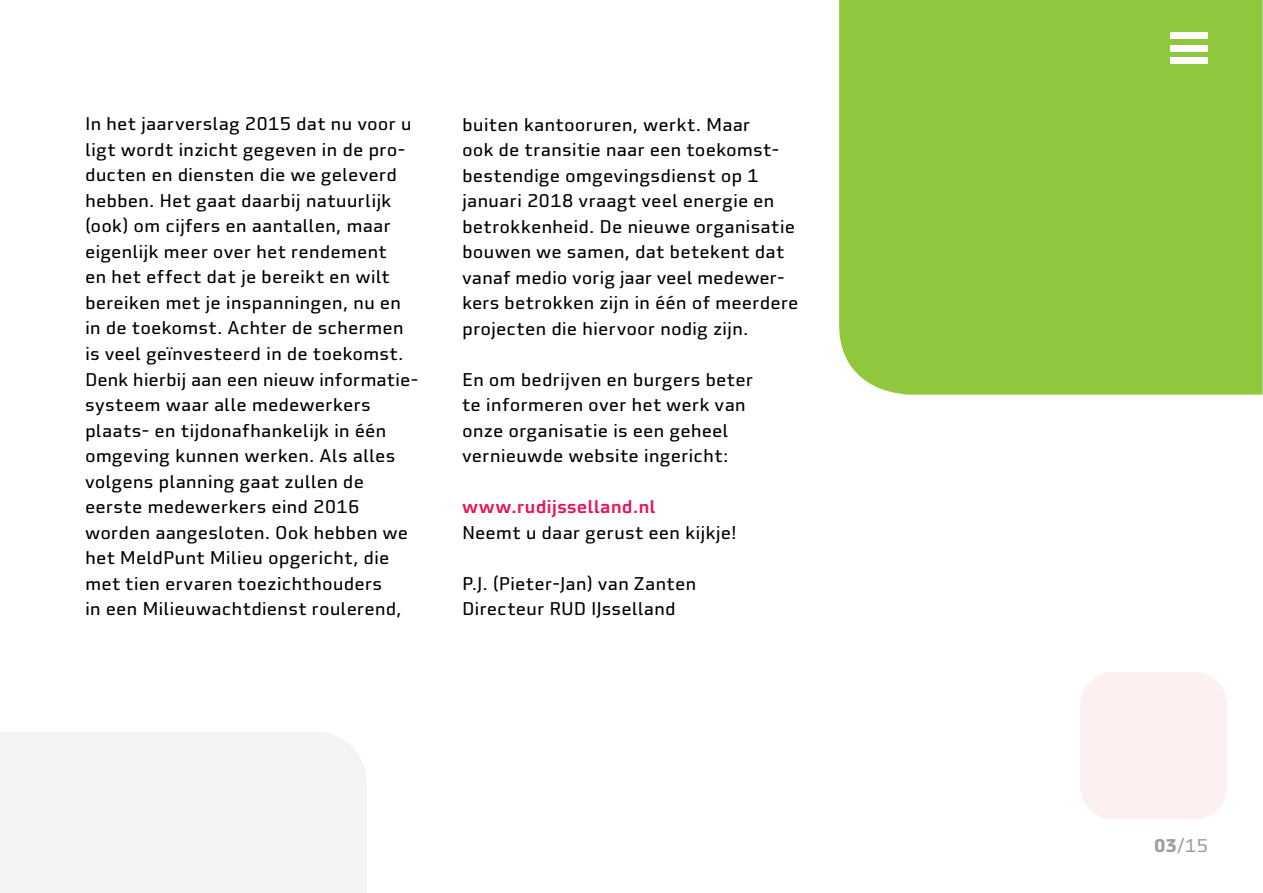
<style>
.page{position:relative;width:1263px;height:893px;background:#fff}
.page>*{position:absolute;margin:0;border:0;box-sizing:border-box;transform-origin:0 0}
.t1{font:18px/25.5px "FF Utility Pro";color:#000}
.t2{font:500 18px "FF Utility Pro";letter-spacing:-.005em;color:#e6155c}
.t3{font:18px "FF Utility Pro";color:#9d9d9c}
.s1{font-weight:700}
</style>
<div class="page">
<div style="left:839px;top:0;width:423px;height:395px;background:#8fc73d"></div>
<div style="left:1171px;top:32px;width:37px;height:7px;background:#fff"></div>
<div style="left:1171px;top:45px;width:37px;height:7px;background:#fff"></div>
<div style="left:1171px;top:57px;width:37px;height:7px;background:#fff"></div>
<div style="left:0;top:732px;width:366px;height:161px;background:#f3f3f3"></div>
<div style="left:1080px;top:672px;width:147px;height:147px;background:#fdf0f1;border-radius:33px"></div>
<p class="t1" style="left:85px;top:111px;width:335px">In het jaarverslag 2015 dat nu voor u ligt wordt inzicht gegeven in de pro&shy;ducten en diensten die we geleverd hebben. Het gaat daarbij natuurlijk (ook) om cijfers en aantallen, maar eigenlijk meer over het rendement<br>en het effect dat je bereikt en wilt bereiken met je inspanningen, nu en in de toekomst. Achter de schermen is veel geïnvesteerd in de toekomst.<br>Denk hierbij aan een nieuw informatie&shy;systeem waar alle medewerkers plaats- en tijdonafhankelijk in één omgeving kunnen werken. Als alles volgens planning gaat zullen de eerste medewerkers eind 2016 worden aangesloten. Ook hebben we het MeldPunt Milieu opgericht, die met tien ervaren toezichthouders<br>in een Milieuwachtdienst roulerend,</p>
<p class="t1" style="left:462px;top:111px;width:338px">buiten kantooruren, werkt. Maar<br>ook de transitie naar een toekomst&shy;bestendige omgevingsdienst op 1 januari 2018 vraagt veel energie en betrokkenheid. De nieuwe organisatie bouwen we samen, dat betekent dat vanaf medio vorig jaar veel medewer&shy;kers betrokken zijn in één of meerdere projecten die hiervoor nodig zijn.</p>
<p class="t1" style="left:462px;top:366px;width:292px">En om bedrijven en burgers beter te informeren over het werk van onze organisatie is een geheel vernieuwde website ingericht:</p>
<p class="t2" style="left:462px;top:495px;width:195px">www.rudijsselland.nl</p>
<p class="t1" style="left:462px;top:519px;width:276px">Neemt u daar gerust een kijkje!</p>
<p class="t1" style="left:462px;top:570px;width:236px">P.J. (Pieter-Jan) van Zanten<br>Directeur RUD IJsselland</p>
<p class="t3" style="left:1154px;top:835px;width:56px"><span class="s1">03</span>/15</p>
</div>
